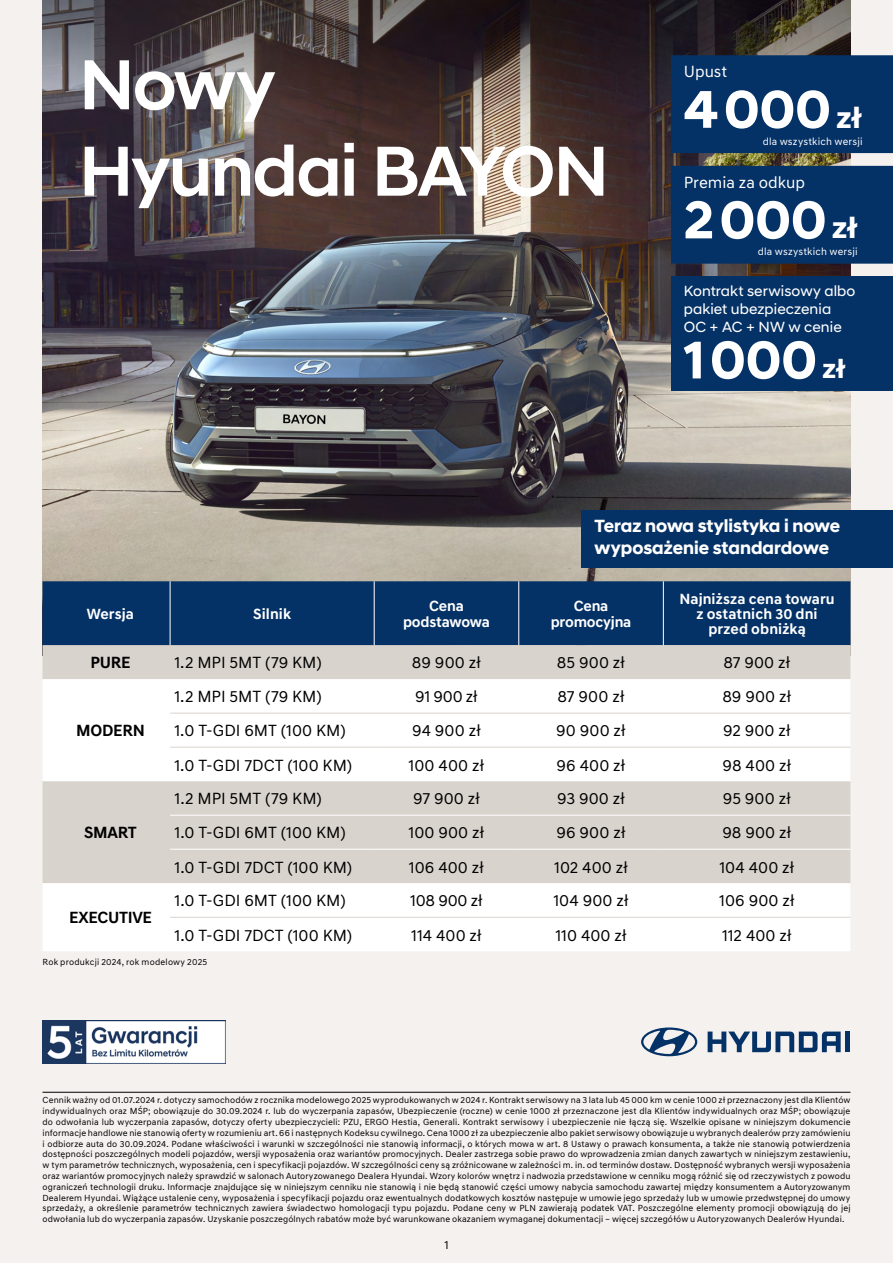
<style>
.page{position:relative;width:893px;height:1263px;background:#f4f1ef}
.page>*{position:absolute;margin:0;border:0;box-sizing:border-box;transform-origin:0 0}
.t1{font:500 72px/86.4px "Hyundai Sans Head";letter-spacing:-.02em;color:#fff}
.t2{font:700 54px "Hyundai Sans Head";letter-spacing:-.005em;color:#fff}
.t3{font:700 18px/21.6px "Hyundai Sans Head";color:#fff}
.t4{font:16.5px "Hyundai Sans Text";color:#000}
.t5{font:700 16.5px "Hyundai Sans Text";letter-spacing:-.02em;color:#000}
.t6{font:16.5px "Hyundai Sans Text";color:#fff}
.t7{font:700 15px/15px "Hyundai Sans Text";letter-spacing:.005em;color:#fff;text-align:center}
.t8{font:15px/18px "Hyundai Sans Head";letter-spacing:.005em;color:#fff}
.t9{font:700 15px/16.5px "Hyundai Sans Text";letter-spacing:-.015em;color:#fff;text-align:center}
.t10{font:12px "Hyundai Sans Text";color:#000}
.t11{font:10.5px "Hyundai Sans Text";letter-spacing:.015em;color:#fff}
.t12{font:9px/10.8px "Hyundai Sans Text";letter-spacing:.015em;color:#000;text-align:justify}
.s1{font-size:30px}
.s2{font-size:27px}
</style>
<div class="page">
<img style="left:43px;top:0;width:807px;height:581px">
<div style="left:43px;top:581px;width:807px;height:64px;background:#053266"></div>
<div style="left:43px;top:645px;width:807px;height:34px;background:#d9d3cd"></div>
<svg style="left:43px;top:679px;width:807px;height:272px;fill:#fff"></svg>
<hr style="left:170px;top:581px;width:1px;height:64px;background:#fff">
<hr style="left:374px;top:581px;width:1px;height:64px;background:#fff">
<hr style="left:518px;top:581px;width:1px;height:64px;background:#fff">
<hr style="left:663px;top:581px;width:1px;height:64px;background:#fff">
<hr style="left:170px;top:713px;width:204px;height:1px;background:#d9d3cd">
<hr style="left:374px;top:713px;width:145px;height:1px;background:#d9d3cd">
<hr style="left:519px;top:713px;width:144px;height:1px;background:#d9d3cd">
<hr style="left:663px;top:713px;width:187px;height:1px;background:#d9d3cd">
<hr style="left:170px;top:747px;width:204px;height:1px;background:#d9d3cd">
<hr style="left:374px;top:747px;width:145px;height:1px;background:#d9d3cd">
<hr style="left:519px;top:747px;width:144px;height:1px;background:#d9d3cd">
<hr style="left:663px;top:747px;width:187px;height:1px;background:#d9d3cd">
<hr style="left:170px;top:917px;width:204px;height:1px;background:#d9d3cd">
<hr style="left:374px;top:917px;width:145px;height:1px;background:#d9d3cd">
<hr style="left:519px;top:917px;width:144px;height:1px;background:#d9d3cd">
<hr style="left:663px;top:917px;width:187px;height:1px;background:#d9d3cd">
<hr style="left:170px;top:815px;width:204px;height:1px;background:#fff">
<hr style="left:374px;top:815px;width:145px;height:1px;background:#fff">
<hr style="left:519px;top:815px;width:144px;height:1px;background:#fff">
<hr style="left:663px;top:815px;width:187px;height:1px;background:#fff">
<hr style="left:170px;top:849px;width:204px;height:1px;background:#fff">
<hr style="left:374px;top:849px;width:145px;height:1px;background:#fff">
<hr style="left:519px;top:849px;width:144px;height:1px;background:#fff">
<hr style="left:663px;top:849px;width:187px;height:1px;background:#fff">
<hr style="left:43px;top:1092px;width:807px;height:1px;background:#000">
<svg style="left:708px;top:1031px;width:133px;height:21px"></svg>
<div style="left:845px;top:1031px;width:5px;height:21px;background:#053266"></div>
<svg style="left:641px;top:1027px;width:56px;height:29px"></svg>
<div style="left:671px;top:55px;width:222px;height:98px;background:#053266"></div>
<div style="left:671px;top:166px;width:222px;height:98px;background:#053266"></div>
<div style="left:582px;top:510px;width:311px;height:58px;background:#053266"></div>
<div style="left:671px;top:276px;width:222px;height:115px;background:#053266"></div>
<img style="left:43px;top:1021px;width:182px;height:42px">
<h1 class="t1" style="left:79px;top:41px;width:531px">Nowy<br>Hyundai BAYON</h1>
<h3 class="t6" style="left:684px;top:62px;width:45px">Upust</h3>
<h2 class="t2" style="left:684px;top:77px;width:180px">4000 <span class="s1">zł</span></h2>
<p class="t11" style="left:763px;top:135px;width:101px">dla wszystkich wersji</p>
<h3 class="t6" style="left:684px;top:172px;width:123px">Premia za odkup</h3>
<h2 class="t2" style="left:684px;top:188px;width:175px">2000 <span class="s1">zł</span></h2>
<p class="t11" style="left:758px;top:245px;width:101px">dla wszystkich wersji</p>
<h3 class="t8" style="left:684px;top:282px;width:173px">Kontrakt serwisowy albo pakiet ubezpieczenia<br>OC + AC + NW w cenie</h3>
<h2 class="t2" style="left:684px;top:328px;width:163px">1000 <span class="s2">zł</span></h2>
<h3 class="t3" style="left:594px;top:515px;width:247px">Teraz nowa stylistyka i nowe wyposażenie standardowe</h3>
<h3 class="t7" style="left:87px;top:606px;width:49px">Wersja</h3>
<h3 class="t7" style="left:253px;top:606px;width:39px">Silnik</h3>
<h3 class="t9" style="left:403px;top:597px;width:88px">Cena podstawowa</h3>
<h3 class="t9" style="left:551px;top:597px;width:82px">Cena promocyjna</h3>
<h3 class="t7" style="left:679px;top:591px;width:157px">Najniższa cena towaru z ostatnich 30 dni przed obniżką</h3>
<h3 class="t5" style="left:91px;top:652px;width:41px">PURE</h3>
<h3 class="t4" style="left:174px;top:653px;width:149px">1.2 MPI 5MT (79 KM)</h3>
<h3 class="t4" style="left:412px;top:653px;width:71px">89 900 zł</h3>
<h3 class="t4" style="left:557px;top:653px;width:70px">85 900 zł</h3>
<h3 class="t4" style="left:723px;top:653px;width:69px">87 900 zł</h3>
<h3 class="t5" style="left:76px;top:720px;width:70px">MODERN</h3>
<h3 class="t5" style="left:84px;top:823px;width:54px">SMART</h3>
<h3 class="t4" style="left:174px;top:686px;width:149px">1.2 MPI 5MT (79 KM)</h3>
<h3 class="t4" style="left:415px;top:686px;width:64px">91 900 zł</h3>
<h3 class="t4" style="left:557px;top:686px;width:69px">87 900 zł</h3>
<h3 class="t4" style="left:722px;top:686px;width:71px">89 900 zł</h3>
<h3 class="t4" style="left:174px;top:721px;width:173px">1.0 T-GDI 6MT (100 KM)</h3>
<h3 class="t4" style="left:412px;top:721px;width:70px">94 900 zł</h3>
<h3 class="t4" style="left:556px;top:721px;width:71px">90 900 zł</h3>
<h3 class="t4" style="left:723px;top:721px;width:69px">92 900 zł</h3>
<h3 class="t4" style="left:174px;top:755px;width:179px">1.0 T-GDI 7DCT (100 KM)</h3>
<h3 class="t4" style="left:409px;top:755px;width:77px">100 400 zł</h3>
<h3 class="t4" style="left:557px;top:755px;width:70px">96 400 zł</h3>
<h3 class="t4" style="left:722px;top:755px;width:70px">98 400 zł</h3>
<h3 class="t4" style="left:174px;top:788px;width:149px">1.2 MPI 5MT (79 KM)</h3>
<h3 class="t4" style="left:413px;top:788px;width:69px">97 900 zł</h3>
<h3 class="t4" style="left:557px;top:788px;width:70px">93 900 zł</h3>
<h3 class="t4" style="left:723px;top:788px;width:70px">95 900 zł</h3>
<h3 class="t4" style="left:174px;top:823px;width:173px">1.0 T-GDI 6MT (100 KM)</h3>
<h3 class="t4" style="left:408px;top:823px;width:77px">100 900 zł</h3>
<h3 class="t4" style="left:556px;top:823px;width:71px">96 900 zł</h3>
<h3 class="t4" style="left:722px;top:823px;width:71px">98 900 zł</h3>
<h3 class="t4" style="left:174px;top:857px;width:179px">1.0 T-GDI 7DCT (100 KM)</h3>
<h3 class="t4" style="left:409px;top:857px;width:77px">106 400 zł</h3>
<h3 class="t4" style="left:554px;top:857px;width:75px">102 400 zł</h3>
<h3 class="t4" style="left:719px;top:857px;width:77px">104 400 zł</h3>
<h3 class="t4" style="left:174px;top:891px;width:173px">1.0 T-GDI 6MT (100 KM)</h3>
<h3 class="t4" style="left:410px;top:891px;width:74px">108 900 zł</h3>
<h3 class="t4" style="left:553px;top:891px;width:77px">104 900 zł</h3>
<h3 class="t4" style="left:719px;top:891px;width:77px">106 900 zł</h3>
<h3 class="t4" style="left:174px;top:925px;width:179px">1.0 T-GDI 7DCT (100 KM)</h3>
<h3 class="t4" style="left:411px;top:925px;width:72px">114 400 zł</h3>
<h3 class="t4" style="left:555px;top:925px;width:73px">110 400 zł</h3>
<h3 class="t4" style="left:722px;top:925px;width:71px">112 400 zł</h3>
<p class="t12" style="left:43px;top:956px;width:166px">Rok produkcji 2024, rok modelowy 2025</p>
<h3 class="t5" style="left:69px;top:908px;width:84px">EXECUTIVE</h3>
<p class="t12" style="left:43px;top:1095px;width:809px">Cennik ważny od 01.07.2024 r. dotyczy samochodów z rocznika modelowego 2025 wyprodukowanych w 2024 r. Kontrakt serwisowy na 3 lata lub 45 000 km w cenie 1000 zł przeznaczony jest dla Klientów indywidualnych oraz MŚP; obowiązuje do 30.09.2024 r. lub do wyczerpania zapasów, Ubezpieczenie (roczne) w cenie 1000 zł przeznaczone jest dla Klientów indywidualnych oraz MŚP; obowiązuje do odwołania lub wyczerpania zapasów, dotyczy oferty ubezpieczycieli: PZU, ERGO Hestia, Generali. Kontrakt serwisowy i ubezpieczenie nie łączą się. Wszelkie opisane w niniejszym dokumencie informacje handlowe nie stanowią oferty w rozumieniu art. 66 i następnych Kodeksu cywilnego. Cena 1000 zł za ubezpieczenie albo pakiet serwisowy obowiązuje u wybranych dealerów przy zamówieniu i odbiorze auta do 30.09.2024. Podane właściwości i warunki w szczególności nie stanowią informacji, o których mowa w art. 8 Ustawy o prawach konsumenta, a także nie stanowią potwierdzenia dostępności poszczególnych modeli pojazdów, wersji wyposażenia oraz wariantów promocyjnych. Dealer zastrzega sobie prawo do wprowadzenia zmian danych zawartych w niniejszym zestawieniu, w tym parametrów technicznych, wyposażenia, cen i specyfikacji pojazdów. W szczególności ceny są zróżnicowane w zależności m. in. od terminów dostaw. Dostępność wybranych wersji wyposażenia oraz wariantów promocyjnych należy sprawdzić w salonach Autoryzowanego Dealera Hyundai. Wzory kolorów wnętrz i nadwozia przedstawione w cenniku mogą różnić się od rzeczywistych z powodu ograniczeń technologii druku. Informacje znajdujące się w niniejszym cenniku nie stanowią i nie będą stanowić części umowy nabycia samochodu zawartej między konsumentem a Autoryzowanym Dealerem Hyundai. Wiążące ustalenie ceny, wyposażenia i specyfikacji pojazdu oraz ewentualnych dodatkowych kosztów następuje w umowie jego sprzedaży lub w umowie przedwstępnej do umowy sprzedaży, a określenie parametrów technicznych zawiera świadectwo homologacji typu pojazdu. Podane ceny w PLN zawierają podatek VAT. Poszczególne elementy promocji obowiązują do jej odwołania lub do wyczerpania zapasów. Uzyskanie poszczególnych rabatów może być warunkowane okazaniem wymaganej dokumentacji – więcej szczegółów u Autoryzowanych Dealerów Hyundai.</p>
<h3 class="t10" style="left:444px;top:1237px;width:6px">1</h3>
</div>
